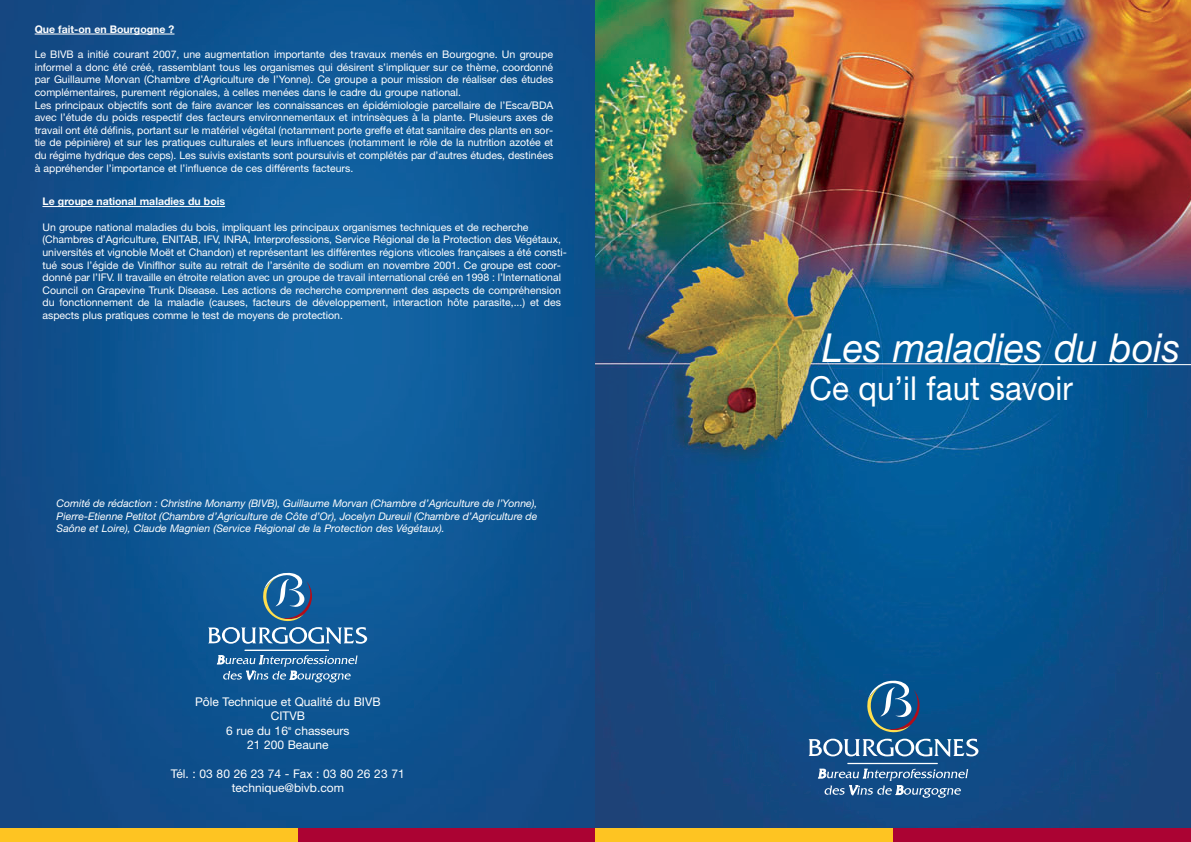
<style>
.page{position:relative;width:1191px;height:842px;background:#fff}
.page>*{position:absolute;margin:0;border:0;box-sizing:border-box;transform-origin:0 0}
.t1{font:italic 40px "Helvetica Neue LT Std";color:#fff;scale:.95 1}
.t2{font:33px "Helvetica Neue LT Std";color:#fff;scale:.95 1}
.t3{font:12px/14.4px "Helvetica Neue LT Std";color:#fff;text-align:center}
.t4{font:10.5px/12.6px "Helvetica Neue LT Std";color:#fff}
.t5{font:italic 10.5px/12.6px "Helvetica Neue LT Std";color:#fff;text-align:justify}
.t6{font:700 10.5px "Helvetica Neue LT Std";color:#fff}
</style>
<div class="page">
<img style="left:0;top:0;width:1191px;height:842px">
<p class="t6" style="left:35px;top:25px;width:141px">Que fait-on en Bourgogne ?</p>
<p class="t4" style="left:35px;top:49px;width:520px">Le BIVB a initié courant 2007, une augmentation importante des travaux menés en Bourgogne. Un groupe informel a donc été créé, rassemblant tous les organismes qui désirent s’impliquer sur ce thème, coordonné par Guillaume Morvan (Chambre d’Agriculture de l’Yonne). Ce groupe a pour mission de réaliser des études complémentaires, purement régionales, à celles menées dans le cadre du groupe national.<br>Les principaux objectifs sont de faire avancer les connaissances en épidémiologie parcellaire de l’Esca/BDA avec l’étude du poids respectif des facteurs environnementaux et intrinsèques à la plante. Plusieurs axes de travail ont été définis, portant sur le matériel végétal (notamment porte greffe et état sanitaire des plants en sor&shy;tie de pépinière) et sur les pratiques culturales et leurs influences (notamment le rôle de la nutrition azotée et du régime hydrique des ceps). Les suivis existants sont poursuivis et complétés par d’autres études, destinées à appréhender l’importance et l’influence de ces différents facteurs.</p>
<p class="t6" style="left:42px;top:198px;width:184px">Le groupe national maladies du bois</p>
<p class="t4" style="left:42px;top:222px;width:526px">Un groupe national maladies du bois, impliquant les principaux organismes techniques et de recherche (Chambres d’Agriculture, ENITAB, IFV, INRA, Interprofessions, Service Régional de la Protection des Végétaux, universités et vignoble Moët et Chandon) et représentant les différentes régions viticoles françaises a été consti&shy;tué sous l’égide de Viniflhor suite au retrait de l’arsénite de sodium en novembre 2001. Ce groupe est coor&shy;donné par l’IFV. Il travaille en étroite relation avec un groupe de travail international créé en 1998 : l’International Council on Grapevine Trunk Disease. Les actions de recherche comprennent des aspects de compréhension du fonctionnement de la maladie (causes, facteurs de développement, interaction hôte parasite,...) et des aspects plus pratiques comme le test de moyens de protection.</p>
<p class="t5" style="left:57px;top:498px;width:482px">Comité de rédaction : Christine Monamy (BIVB), Guillaume Morvan (Chambre d’Agriculture de l’Yonne), Pierre-Etienne Petitot (Chambre d’Agriculture de Côte d’Or), Jocelyn Dureuil (Chambre d’Agriculture de Saône et Loire), Claude Magnien (Service Régional de la Protection des Végétaux).</p>
<p class="t3" style="left:195px;top:695px;width:187px">Pôle Technique et Qualité du BIVB<br>CITVB<br>6 rue du 16<sup>e</sup> chasseurs<br>21 200 Beaune</p>
<p class="t3" style="left:171px;top:767px;width:235px">Tél. : 03 80 26 23 74 - Fax : 03 80 26 23 71 technique@bivb.com</p>
<h1 class="t1" style="left:822px;top:333px;width:379px">Les maladies du bois</h1>
<h2 class="t2" style="left:809px;top:377px;width:279px">Ce qu’il faut savoir</h2>
</div>
